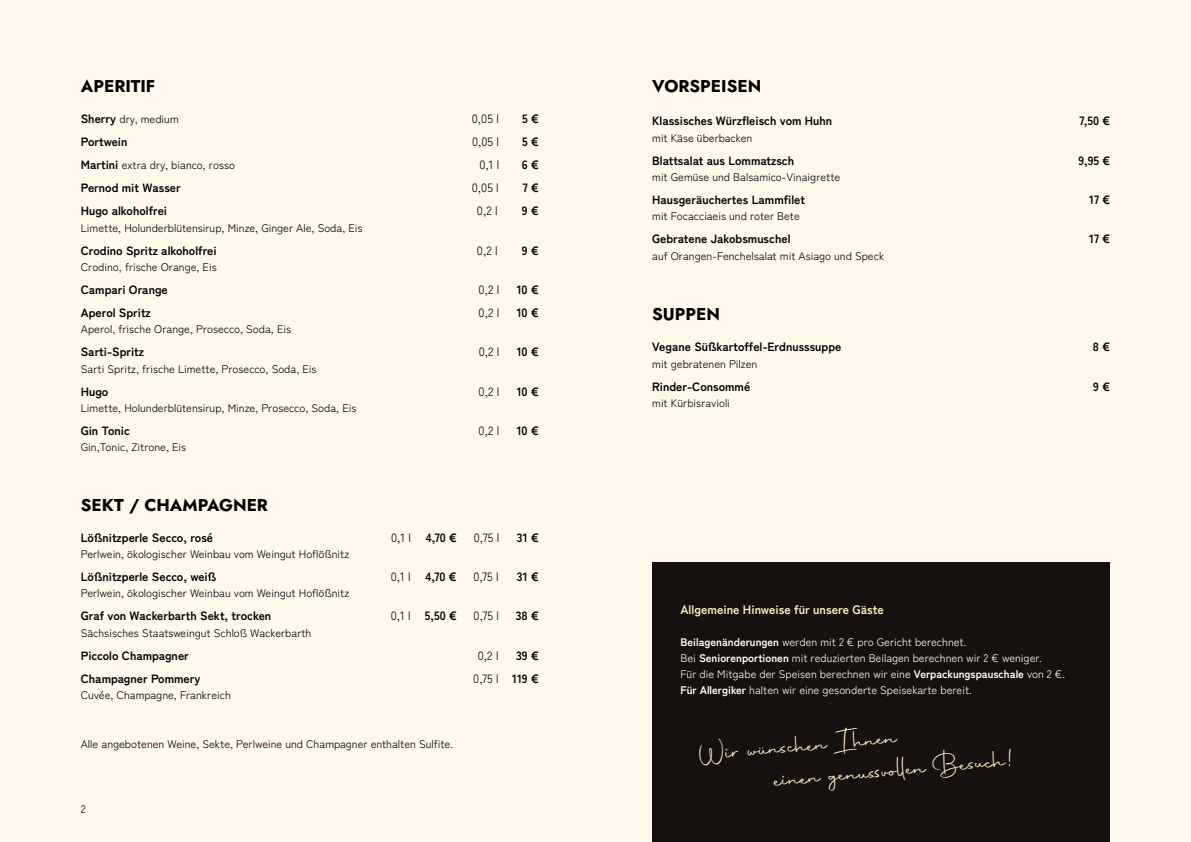
<style>
.page{position:relative;width:1191px;height:842px;background:#fff}
.page>*{position:absolute;margin:0;border:0;box-sizing:border-box;transform-origin:0 0}
.t1{font:27px/32.4px "Autography";color:#ffecc4}
.t2{font:17.1px "Jost";color:#000}
.t3{font:700 12.2px "Zen Kaku Gothic Antique";color:#ffecc4}
.t4{font:700 12px "Zen Kaku Gothic Antique";color:#000}
.t5{font:12px "Zen Kaku Gothic Antique";color:#000}
.t6{font:11px "Zen Kaku Gothic Antique";color:#000}
.t7{font:11px/16px "Zen Kaku Gothic Antique";color:#fff}
.s1{font-weight:700;font-size:12px}
.s2{font-weight:400}
.s3{font-weight:700}
</style>
<div class="page">
<div style="left:0;top:0;width:595px;height:842px;background:#fff9eb"></div>
<div style="left:595px;top:0;width:596px;height:842px;background:#fff9eb"></div>
<div style="left:652px;top:563px;width:458px;height:279px;background:#16110e"></div>
<h2 class="t2" style="left:81px;top:74px;width:76px">APERITIF</h2>
<p class="t6" style="left:81px;top:113px;width:99px"><span class="s1">Sherry</span> dry, medium</p>
<p class="t5" style="left:472px;top:112px;width:28px">0,05 l</p>
<p class="t4" style="left:522px;top:111px;width:18px">5 €</p>
<p class="t4" style="left:81px;top:134px;width:48px">Portwein</p>
<p class="t5" style="left:472px;top:135px;width:28px">0,05 l</p>
<p class="t4" style="left:522px;top:134px;width:18px">5 €</p>
<p class="t6" style="left:81px;top:159px;width:156px"><span class="s1">Martini</span> extra dry, bianco, rosso</p>
<p class="t5" style="left:479px;top:158px;width:21px">0,1 l</p>
<p class="t4" style="left:522px;top:157px;width:19px">6 €</p>
<p class="t4" style="left:81px;top:180px;width:101px">Pernod mit Wasser</p>
<p class="t5" style="left:472px;top:181px;width:28px">0,05 l</p>
<p class="t4" style="left:522px;top:180px;width:18px">7 €</p>
<p class="t4" style="left:81px;top:203px;width:88px">Hugo alkoholfrei</p>
<p class="t5" style="left:477px;top:204px;width:22px">0,2 l</p>
<p class="t4" style="left:522px;top:203px;width:18px">9 €</p>
<p class="t6" style="left:81px;top:221px;width:283px">Limette, Holunderblütensirup, Minze, Ginger Ale, Soda, Eis</p>
<p class="t4" style="left:81px;top:243px;width:137px">Crodino Spritz alkoholfrei</p>
<p class="t5" style="left:477px;top:243px;width:22px">0,2 l</p>
<p class="t4" style="left:522px;top:243px;width:18px">9 €</p>
<p class="t6" style="left:81px;top:260px;width:137px">Crodino, frische Orange, Eis</p>
<p class="t4" style="left:81px;top:282px;width:89px">Campari Orange</p>
<p class="t5" style="left:478px;top:282px;width:22px">0,2 l</p>
<p class="t4" style="left:517px;top:282px;width:24px">10 €</p>
<p class="t4" style="left:81px;top:305px;width:72px">Aperol Spritz</p>
<p class="t5" style="left:478px;top:305px;width:22px">0,2 l</p>
<p class="t4" style="left:517px;top:305px;width:24px">10 €</p>
<p class="t6" style="left:81px;top:323px;width:212px">Aperol, frische Orange, Prosecco, Soda, Eis</p>
<p class="t4" style="left:81px;top:344px;width:65px">Sarti-Spritz</p>
<p class="t5" style="left:479px;top:345px;width:22px">0,2 l</p>
<p class="t4" style="left:517px;top:344px;width:24px">10 €</p>
<p class="t6" style="left:81px;top:362px;width:237px">Sarti Spritz, frische Limette, Prosecco, Soda, Eis</p>
<p class="t4" style="left:81px;top:384px;width:29px">Hugo</p>
<p class="t5" style="left:478px;top:384px;width:22px">0,2 l</p>
<p class="t4" style="left:517px;top:384px;width:24px">10 €</p>
<p class="t6" style="left:81px;top:401px;width:277px">Limette, Holunderblütensirup, Minze, Prosecco, Soda, Eis</p>
<p class="t4" style="left:81px;top:423px;width:51px">Gin Tonic</p>
<p class="t5" style="left:478px;top:423px;width:22px">0,2 l</p>
<p class="t4" style="left:517px;top:423px;width:24px">10 €</p>
<p class="t6" style="left:81px;top:441px;width:107px">Gin,Tonic, Zitrone, Eis</p>
<h2 class="t2" style="left:81px;top:493px;width:189px">SEKT / CHAMPAGNER</h2>
<p class="t4" style="left:81px;top:530px;width:134px">Lößnitzperle Secco, rosé</p>
<p class="t4" style="left:391px;top:530px;width:67px"><span class="s2">0,1 l</span> 4,70 €</p>
<p class="t5" style="left:474px;top:530px;width:27px">0,75 l</p>
<p class="t4" style="left:517px;top:530px;width:23px">31 €</p>
<p class="t6" style="left:81px;top:548px;width:270px">Perlwein, ökologischer Weinbau vom Weingut Hoflößnitz</p>
<p class="t4" style="left:81px;top:569px;width:137px">Lößnitzperle Secco, weiß</p>
<p class="t4" style="left:391px;top:569px;width:67px"><span class="s2">0,1 l</span> 4,70 €</p>
<p class="t5" style="left:473px;top:570px;width:27px">0,75 l</p>
<p class="t4" style="left:517px;top:569px;width:23px">31 €</p>
<p class="t6" style="left:81px;top:587px;width:270px">Perlwein, ökologischer Weinbau vom Weingut Hoflößnitz</p>
<p class="t4" style="left:81px;top:608px;width:192px">Graf von Wackerbarth Sekt, trocken</p>
<p class="t4" style="left:391px;top:608px;width:68px"><span class="s2">0,1 l</span> 5,50 €</p>
<p class="t5" style="left:473px;top:609px;width:27px">0,75 l</p>
<p class="t4" style="left:516px;top:608px;width:24px">38 €</p>
<p class="t6" style="left:81px;top:626px;width:232px">Sächsisches Staatsweingut Schloß Wackerbarth</p>
<p class="t4" style="left:81px;top:648px;width:110px">Piccolo Champagner</p>
<p class="t5" style="left:478px;top:648px;width:22px">0,2 l</p>
<p class="t4" style="left:516px;top:648px;width:24px">39 €</p>
<p class="t4" style="left:81px;top:671px;width:121px">Champagner Pommery</p>
<p class="t5" style="left:473px;top:671px;width:67px">0,75 l <span class="s3">119 €</span></p>
<p class="t6" style="left:81px;top:688px;width:152px">Cuvée, Champagne, Frankreich</p>
<p class="t6" style="left:81px;top:737px;width:374px">Alle angebotenen Weine, Sekte, Perlweine und Champagner enthalten Sulfite.</p>
<p class="t6" style="left:81px;top:802px;width:6px">2</p>
<h2 class="t2" style="left:652px;top:74px;width:111px">VORSPEISEN</h2>
<p class="t4" style="left:652px;top:113px;width:181px">Klassisches Würzfleisch vom Huhn</p>
<p class="t4" style="left:1079px;top:113px;width:32px">7,50 €</p>
<p class="t6" style="left:652px;top:131px;width:102px">mit Käse überbacken</p>
<p class="t4" style="left:652px;top:153px;width:143px">Blattsalat aus Lommatzsch</p>
<p class="t4" style="left:1078px;top:153px;width:33px">9,95 €</p>
<p class="t6" style="left:652px;top:170px;width:190px">mit Gemüse und Balsamico-Vinaigrette</p>
<p class="t4" style="left:652px;top:192px;width:154px">Hausgeräuchertes Lammfilet</p>
<p class="t4" style="left:1089px;top:192px;width:23px">17 €</p>
<p class="t6" style="left:652px;top:210px;width:149px">mit Focacciaeis und roter Bete</p>
<p class="t4" style="left:652px;top:231px;width:140px">Gebratene Jakobsmuschel</p>
<p class="t4" style="left:1089px;top:231px;width:23px">17 €</p>
<p class="t6" style="left:652px;top:249px;width:234px">auf Orangen-Fenchelsalat mit Asiago und Speck</p>
<h2 class="t2" style="left:652px;top:303px;width:69px">SUPPEN</h2>
<p class="t4" style="left:652px;top:339px;width:191px">Vegane Süßkartoffel-Erdnusssuppe</p>
<p class="t4" style="left:1093px;top:339px;width:19px">8 €</p>
<p class="t6" style="left:652px;top:357px;width:107px">mit gebratenen Pilzen</p>
<p class="t4" style="left:652px;top:379px;width:100px">Rinder-Consommé</p>
<p class="t4" style="left:1093px;top:379px;width:18px">9 €</p>
<p class="t6" style="left:652px;top:396px;width:79px">mit Kürbisravioli</p>
<p class="t3" style="left:680px;top:602px;width:205px">Allgemeine Hinweise für unsere Gäste</p>
<p class="t7" style="left:680px;top:634px;width:386px"><span class="s3">Beilagenänderungen</span> werden mit 2 € pro Gericht berechnet.<br>Bei <span class="s3">Seniorenportionen</span> mit reduzierten Beilagen berechnen wir 2 € weniger.<br>Für die Mitgabe der Speisen berechnen wir eine <span class="s3">Verpackungspauschale</span> von 2 €.<br><span class="s3">Für Allergiker</span> halten wir eine gesonderte Speisekarte bereit.</p>
<h1 class="t1" style="left:771px;top:732px;width:240px;text-indent:-74px;rotate:-5deg">Wir wünschen Ihnen<br>einen genuss vollen Besuch!</h1>
</div>
